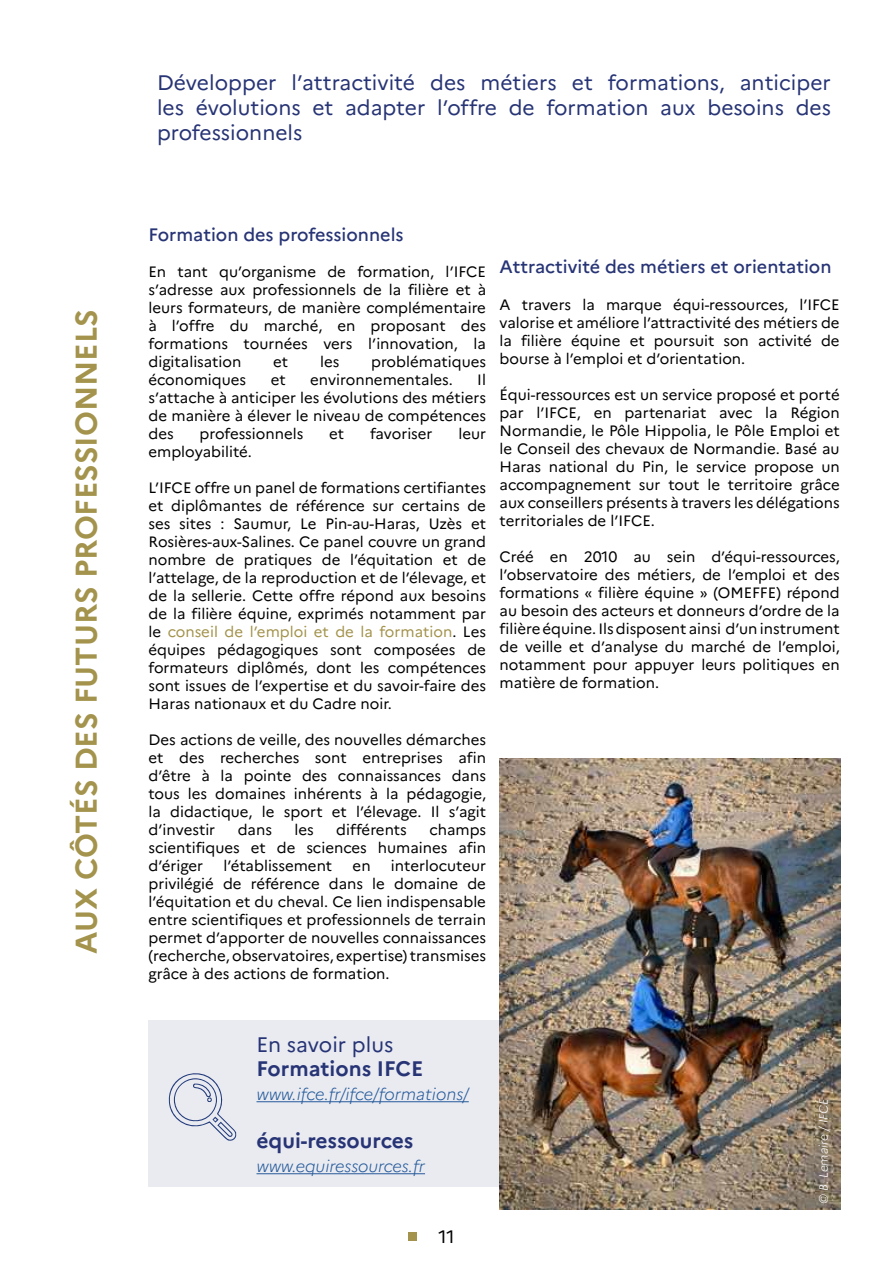
<style>
.page{position:relative;width:893px;height:1263px;background:#fff}
.page>*{position:absolute;margin:0;border:0;box-sizing:border-box;transform-origin:0 0}
.t1{font:700 30px "Marianne";color:#a3934c}
.t2{font:21px/25.2px "Marianne";color:#273475;text-align:justify}
.t3{font:700 21px "Marianne";color:#273475}
.t4{font:500 18px "Marianne";color:#273475}
.t5{font:18px "Marianne";color:#000}
.t6{font:italic 300 16.5px "Marianne";color:#275b9b}
.t7{font:15px/18px "Marianne";color:#000;text-align:justify}
.t8{font:italic 300 12px "Marianne";color:#fff}
.s1{color:#a3934c}
</style>
<div class="page">
<div style="left:148px;top:1020px;width:365px;height:167px;background:#e9ebf1"></div>
<hr style="left:256px;top:1101px;width:213px;height:1px;background:#275b9b">
<hr style="left:256px;top:1173px;width:169px;height:1px;background:#275b9b">
<img style="left:500px;top:758px;width:340px;height:451px">
<div style="left:409px;top:1232px;width:8px;height:9px;background:#a3934c"></div>
<h1 class="t1" style="left:68px;top:953px;width:646px;rotate:-90deg">AUX CÔTÉS DES FUTURS PROFESSIONNELS</h1>
<h2 class="t2" style="left:157px;top:69px;width:675px">Développer l’attractivité des métiers et formations, anticiper les évolutions et adapter l’offre de formation aux besoins des professionnels</h2>
<p class="t4" style="left:148px;top:223px;width:257px">Formation des professionnels</p>
<p class="t7" style="left:148px;top:262px;width:339px">En tant qu’organisme de formation, l’IFCE s’adresse aux professionnels de la filière et à leurs formateurs, de manière complémentaire à l’offre du marché, en proposant des formations tournées vers l’innovation, la digitalisation</p>
<p class="t7" style="left:273px;top:352px;width:16px">et</p>
<p class="t7" style="left:320px;top:352px;width:21px">les</p>
<p class="t7" style="left:371px;top:352px;width:116px">problématiques</p>
<p class="t7" style="left:148px;top:370px;width:99px">économiques</p>
<p class="t7" style="left:271px;top:370px;width:16px">et</p>
<p class="t7" style="left:310px;top:370px;width:144px">environnementales.</p>
<p class="t7" style="left:148px;top:370px;width:339px;text-indent:329px">Il s’attache à anticiper les évolutions des métiers de manière à élever le niveau de compétences des</p>
<p class="t7" style="left:200px;top:424px;width:105px">professionnels</p>
<p class="t7" style="left:329px;top:424px;width:16px">et</p>
<p class="t7" style="left:370px;top:424px;width:64px">favoriser</p>
<p class="t7" style="left:458px;top:424px;width:29px">leur</p>
<p class="t7" style="left:148px;top:442px;width:105px">employabilité.</p>
<p class="t7" style="left:148px;top:478px;width:339px">L’IFCE offre un panel de formations certifiantes et diplômantes de référence sur certains de ses sites : Saumur, Le Pin-au-Haras, Uzès et Rosières-aux-Salines. Ce panel couvre un grand nombre de pratiques de l’équitation et de l’attelage, de la reproduction et de l’élevage, et de la sellerie. Cette offre répond aux besoins de la filière équine, exprimés notamment par le <span class="s1">conseil de l’emploi et de la formation</span>. Les équipes pédagogiques sont composées de formateurs diplômés, dont les compétences sont issues de l’expertise et du savoir-faire des Haras nationaux et du Cadre noir.</p>
<p class="t7" style="left:148px;top:730px;width:339px">Des actions de veille, des nouvelles démarches et des recherches sont entreprises afin d’être à la pointe des connaissances dans tous les domaines inhérents à la pédagogie, la didactique, le sport et l’élevage. Il s’agit d’investir</p>
<p class="t7" style="left:238px;top:820px;width:36px">dans</p>
<p class="t7" style="left:294px;top:820px;width:21px">les</p>
<p class="t7" style="left:336px;top:820px;width:72px">différents</p>
<p class="t7" style="left:148px;top:820px;width:339px;text-indent:281px">champs scientifiques et de sciences humaines afin d’ériger</p>
<p class="t7" style="left:148px;top:856px;width:339px;text-indent:242px">interlocuteur privilégié de référence dans le domaine de l’équitation et du cheval. Ce lien indispensable entre scientifiques et professionnels de terrain permet d’apporter de nouvelles connaissances (recherche, observatoires, expertise) transmises grâce à des actions de formation.</p>
<p class="t7" style="left:223px;top:856px;width:110px">l’établissement</p>
<p class="t7" style="left:353px;top:856px;width:20px">en</p>
<p class="t4" style="left:500px;top:256px;width:333px">Attractivité des métiers et orientation</p>
<p class="t7" style="left:500px;top:295px;width:342px">A travers la marque équi-ressources, l’IFCE valorise et améliore l’attractivité des métiers de la filière équine et poursuit son activité de bourse à l’emploi et d’orientation.</p>
<p class="t7" style="left:500px;top:385px;width:342px">Équi-ressources est un service proposé et porté par l’IFCE, en partenariat avec la Région Normandie, le Pôle Hippolia, le Pôle Emploi et le Conseil des chevaux de Normandie. Basé au Haras national du Pin, le service propose un accompagnement sur tout le territoire grâce aux conseillers présents à travers les délégations territoriales de l’IFCE.</p>
<p class="t7" style="left:500px;top:547px;width:342px">Créé en 2010 au sein d’équi-ressources, l’observatoire des métiers, de l’emploi et des formations « filière équine » (OMEFFE) répond au besoin des acteurs et donneurs d’ordre de la filière équine. Ils disposent ainsi d’un instrument de veille et d’analyse du marché de l’emploi, notamment pour appuyer leurs politiques en matière de formation.</p>
<h2 class="t2" style="left:256px;top:1031px;width:138px">En savoir plus</h2>
<h2 class="t3" style="left:256px;top:1055px;width:168px">Formations IFCE</h2>
<p class="t6" style="left:256px;top:1084px;width:214px">www.ifce.fr/ifce/formations/</p>
<h2 class="t3" style="left:256px;top:1127px;width:158px">équi-ressources</h2>
<p class="t6" style="left:256px;top:1156px;width:170px">www.equiressources.fr</p>
<p class="t5" style="left:438px;top:1225px;width:18px">11</p>
<p class="t8" style="left:816px;top:1204px;width:107px;rotate:-90deg">© B. Lemaire / IFCE</p>
</div>
